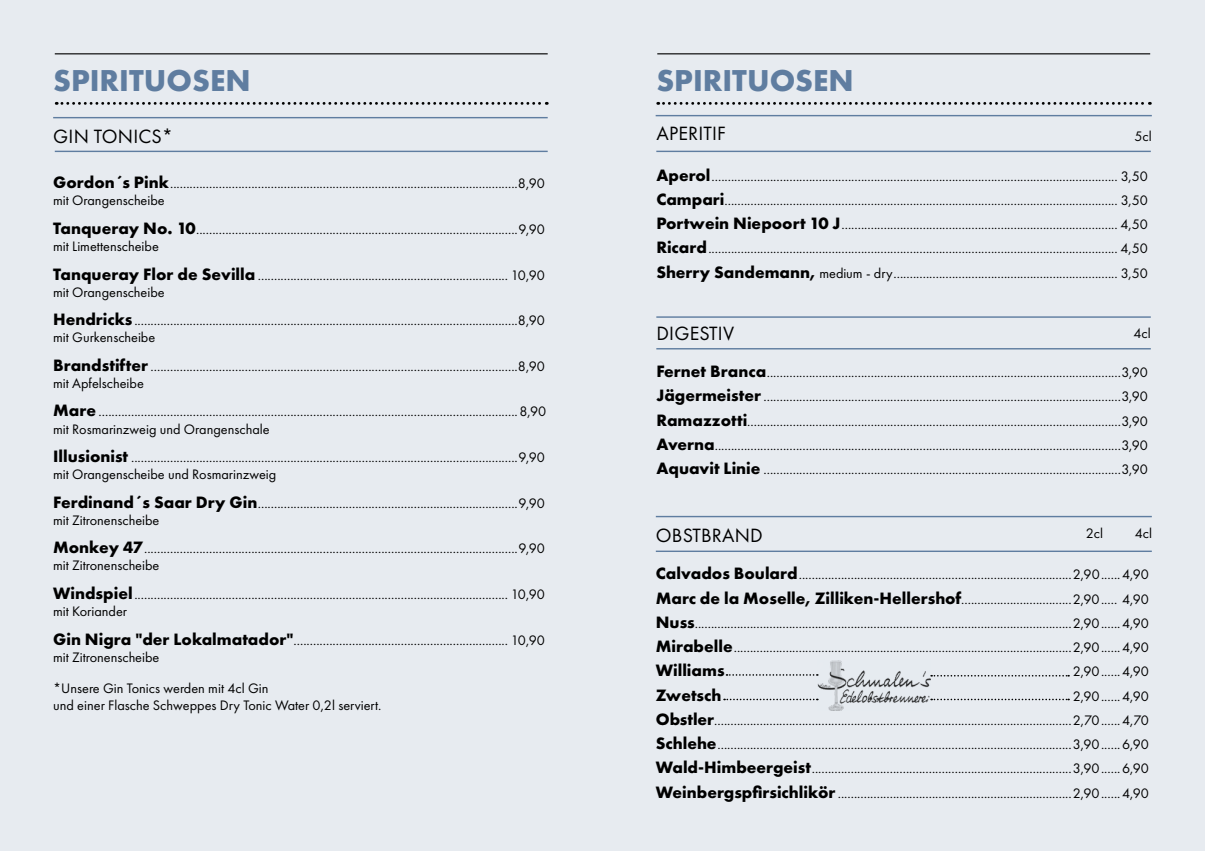
<style>
.page{position:relative;width:1205px;height:851px;background:#fff}
.page>*{position:absolute;margin:0;border:0;box-sizing:border-box;transform-origin:0 0}
.t1{font:700 31.38px "Futura PT";color:#5f7da0}
.t2{font:20px "Futura PT";letter-spacing:.01em;color:#000}
.t3{font:700 17.12px "Futura PT";color:#000}
.t4{font:14.25px/24.2px "Futura PT";color:#000}
.s1{font-weight:700;font-size:17.12px}
</style>
<div class="page">
<div style="left:0;top:0;width:1205px;height:850px;background:#e7ebf0"></div>
<hr style="left:55px;top:53px;width:493px;height:1px;background:#000">
<hr style="left:53px;top:117px;width:495px;height:1px;background:#5f7da0">
<hr style="left:55px;top:151px;width:493px;height:1px;background:#5f7da0">
<svg style="left:56px;top:102px;width:491px;height:3px"></svg>
<hr style="left:657px;top:53px;width:493px;height:1px;background:#000">
<hr style="left:656px;top:151px;width:495px;height:1px;background:#5f7da0">
<svg style="left:658px;top:102px;width:492px;height:3px"></svg>
<hr style="left:656px;top:316px;width:495px;height:2px;background:#5f7da0">
<hr style="left:656px;top:348px;width:495px;height:1px;background:#5f7da0">
<hr style="left:656px;top:515px;width:496px;height:2px;background:#5f7da0">
<hr style="left:656px;top:550px;width:496px;height:2px;background:#5f7da0">
<hr style="left:656px;top:115px;width:496px;height:1px;background:#5f7da0">
<img style="left:817px;top:660px;width:113px;height:50px">
<svg style="left:726px;top:674px;width:92px;height:1px"></svg>
<svg style="left:724px;top:698px;width:94px;height:2px"></svg>
<svg style="left:931px;top:698px;width:138px;height:2px"></svg>
<svg style="left:931px;top:674px;width:138px;height:2px"></svg>
<h1 class="t1" style="left:53px;top:60px;width:199px">SPIRITUOSEN</h1>
<h2 class="t2" style="left:53px;top:124px;width:122px">GIN TONICS*</h2>
<p class="t4" style="left:53px;top:175px;width:493px;line-height:17.1px"><span class="s1">Gordon´s Pink</span>...........................................................................................................8,90 mit Orangenscheibe</p>
<p class="t4" style="left:53px;top:220px;width:493px;line-height:17.1px"><span class="s1">Tanqueray No. 10</span>...................................................................................................9,90 mit Limettenscheibe</p>
<p class="t4" style="left:53px;top:266px;width:493px;line-height:17.1px"><span class="s1">Tanqueray Flor de Sevilla</span> ............................................................................. 10,90 mit Orangenscheibe</p>
<p class="t4" style="left:53px;top:312px;width:493px;line-height:17.1px"><span class="s1">Hendricks</span>......................................................................................................................8,90 mit Gurkenscheibe</p>
<p class="t4" style="left:53px;top:357px;width:493px;line-height:17.1px"><span class="s1">Brandstifter</span> .................................................................................................................8,90 mit Apfelscheibe</p>
<p class="t4" style="left:53px;top:403px;width:495px;line-height:17.1px"><span class="s1">Mare</span> .................................................................................................................................8,90 mit Rosmarinzweig und Orangenschale</p>
<p class="t4" style="left:53px;top:448px;width:493px;line-height:17.1px"><span class="s1">Illusionist</span> .......................................................................................................................9,90 mit Orangenscheibe und Rosmarinzweig</p>
<p class="t4" style="left:53px;top:494px;width:493px;line-height:17.1px"><span class="s1">Ferdinand´s Saar Dry Gin</span>................................................................................9,90 mit Zitronenscheibe</p>
<p class="t4" style="left:53px;top:540px;width:493px;line-height:17.1px"><span class="s1">Monkey 47</span>...................................................................................................................9,90 mit Zitronenscheibe</p>
<p class="t4" style="left:53px;top:585px;width:493px;line-height:17.1px"><span class="s1">Windspiel</span>................................................................................................................... 10,90 mit Koriander</p>
<p class="t4" style="left:53px;top:631px;width:493px;line-height:17.1px"><span class="s1">Gin Nigra "der Lokalmatador"</span>.................................................................. 10,90 mit Zitronenscheibe</p>
<p class="t4" style="left:53px;top:679px;width:330px;line-height:17.1px">*Unsere Gin Tonics werden mit 4cl Gin<br>und einer Flasche Schweppes Dry Tonic Water 0,2l serviert.</p>
<h1 class="t1" style="left:656px;top:60px;width:199px">SPIRITUOSEN</h1>
<h2 class="t2" style="left:656px;top:122px;width:71px">APERITIF</h2>
<p class="t4" style="left:1134px;top:124px;width:19px">5cl</p>
<p class="t4" style="left:656px;top:164px;width:493px;text-align:justify"><span class="s1">Aperol</span>............................................................................................................................. 3,50<br><span class="s1">Campari</span>......................................................................................................................... 3,50<br><span class="s1">Portwein Niepoort 10 J</span>..................................................................................... 4,50<br><span class="s1">Ricard</span>.............................................................................................................................. 4,50<br><span class="s1">Sherry Sandemann,</span> medium - dry..................................................................... 3,50</p>
<h2 class="t2" style="left:656px;top:322px;width:79px">DIGESTIV</h2>
<p class="t4" style="left:1133px;top:321px;width:19px">4cl</p>
<p class="t4" style="left:656px;top:360px;width:493px;text-align:justify"><span class="s1">Fernet Branca</span>.............................................................................................................3,90<br><span class="s1">Jägermeister</span> ..............................................................................................................3,90<br><span class="s1">Ramazzotti</span>...................................................................................................................3,90<br><span class="s1">Averna</span>.............................................................................................................................3,90<br><span class="s1">Aquavit Linie</span> ..............................................................................................................3,90</p>
<p class="t4" style="left:1086px;top:521px;width:19px">2cl</p>
<p class="t4" style="left:1135px;top:521px;width:19px">4cl</p>
<p class="t4" style="left:656px;top:562px;width:495px;text-align:justify"><span class="s1">Calvados Boulard</span>....................................................................................2,90......4,90<br><span class="s1">Marc de la Moselle, Zilliken-Hellershof</span>..................................2,90..... 4,90<br><span class="s1">Nuss</span>....................................................................................................................2,90......4,90<br><span class="s1">Mirabelle</span>........................................................................................................2,90......4,90</p>
<p class="t3" style="left:656px;top:659px;width:70px">Williams</p>
<p class="t4" style="left:1073px;top:659px;width:78px">2,90......4,90</p>
<p class="t3" style="left:656px;top:683px;width:67px">Zwetsch</p>
<h2 class="t2" style="left:656px;top:523px;width:108px">OBSTBRAND</h2>
<p class="t4" style="left:656px;top:683px;width:495px;text-align:justify;text-indent:417px">2,90......4,90<br><span class="s1">Obstler</span>..............................................................................................................2,70......4,70<br><span class="s1">Schlehe</span>.............................................................................................................3,90......6,90<br><span class="s1">Wald-Himbeergeist</span>................................................................................3,90......6,90<br><span class="s1">Weinbergspfirsichlikör</span> ........................................................................2,90......4,90</p>
</div>
